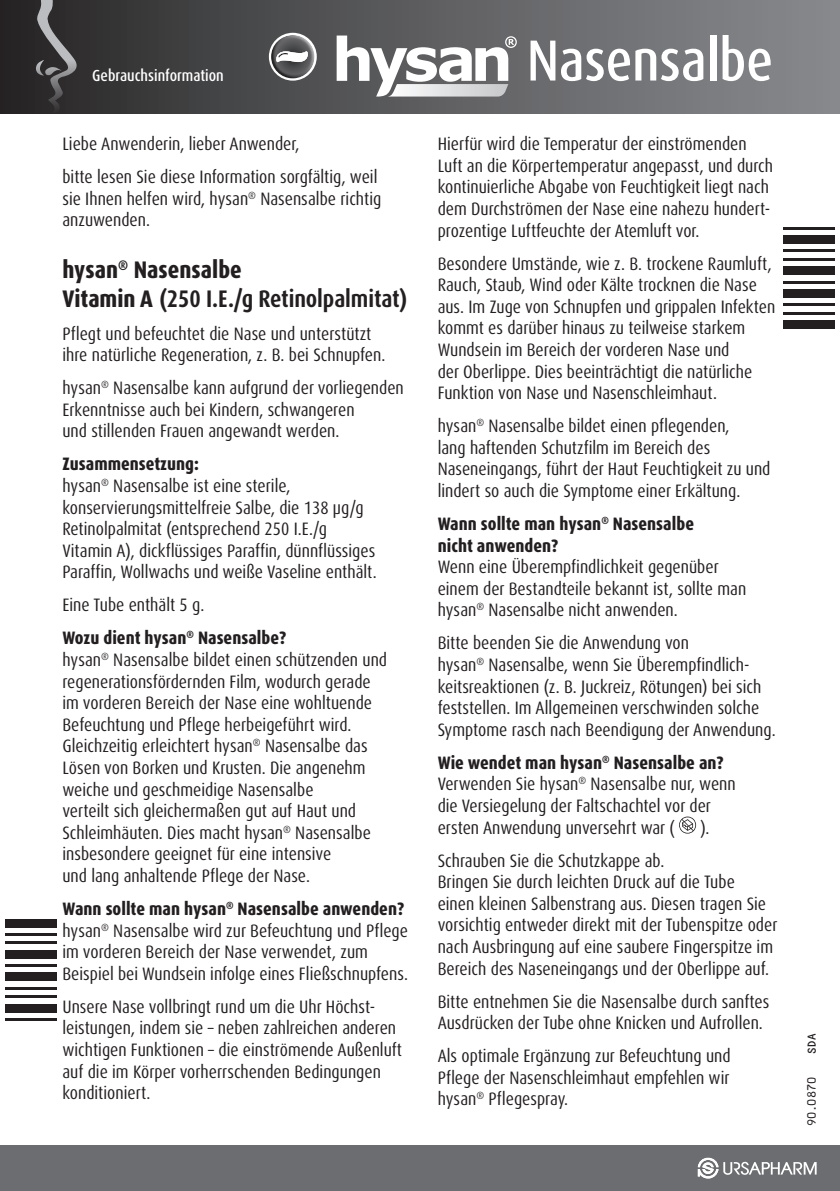
<style>
.page{position:relative;width:840px;height:1191px;background:#fff}
.page>*{position:absolute;margin:0;border:0;box-sizing:border-box;transform-origin:0 0}
.t1{font:500 condensed 58px "Dax Pro";letter-spacing:-.005em;color:#fff}
.t2{font:700 condensed 24px/28.8px "Dax Pro";letter-spacing:-.005em;color:#231f20}
.t3{font:condensed 18px/21.6px "Dax Pro";color:#231f20}
.t4{font:800 condensed 18px/33px "Dax Pro";color:#231f20}
.t5{font:500 condensed 16px "Dax Pro";color:#fff}
.s1{font-weight:800}
.s2{font-weight:400}
</style>
<div class="page">
<div style="left:0;top:1145px;width:839px;height:46px;background:#6c6d70"></div>
<svg style="left:697px;top:1157px;width:119px;height:21px"></svg>
<svg style="left:679px;top:816px;width:16px;height:17px"></svg>
<svg style="left:0;top:0;width:839px;height:113px;background:#606163"></svg>
<svg style="left:336px;top:36px;width:180px;height:61px"></svg>
<svg style="left:1px;top:0;width:87px;height:113px;background:#393738"></svg>
<div style="left:280px;top:33px;width:36px;height:46px;background:#fff;opacity:.75"></div>
<div style="left:270px;top:34px;width:38px;height:47px;background:#231f20;opacity:.75"></div>
<div style="left:782px;top:320px;width:51px;height:9px;background:#231f20"></div>
<hr style="left:782px;top:312px;width:51px;height:3px;background:#231f20">
<hr style="left:782px;top:303px;width:51px;height:3px;background:#231f20">
<div style="left:782px;top:289px;width:51px;height:9px;background:#231f20"></div>
<hr style="left:782px;top:281px;width:51px;height:2px;background:#231f20">
<div style="left:782px;top:266px;width:51px;height:9px;background:#231f20"></div>
<hr style="left:782px;top:258px;width:51px;height:3px;background:#231f20">
<hr style="left:782px;top:249px;width:51px;height:3px;background:#231f20">
<div style="left:782px;top:235px;width:51px;height:9px;background:#231f20"></div>
<hr style="left:782px;top:227px;width:51px;height:3px;background:#231f20">
<div style="left:6px;top:918px;width:51px;height:9px;background:#231f20"></div>
<hr style="left:6px;top:933px;width:51px;height:2px;background:#231f20">
<hr style="left:6px;top:941px;width:51px;height:3px;background:#231f20">
<div style="left:6px;top:950px;width:51px;height:8px;background:#231f20"></div>
<hr style="left:6px;top:964px;width:51px;height:3px;background:#231f20">
<div style="left:6px;top:972px;width:51px;height:9px;background:#231f20"></div>
<hr style="left:6px;top:986px;width:51px;height:3px;background:#231f20">
<hr style="left:6px;top:995px;width:51px;height:3px;background:#231f20">
<div style="left:6px;top:1003px;width:51px;height:9px;background:#231f20"></div>
<hr style="left:6px;top:1018px;width:51px;height:2px;background:#231f20">
<p class="t5" style="left:92px;top:65px;width:133px">Gebrauchsinformation</p>
<p class="t3" style="left:62px;top:128px;width:316px;line-height:33px">Liebe Anwenderin, lieber Anwender,<br>bitte lesen Sie diese Information sorgfältig, weil</p>
<p class="t3" style="left:62px;top:188px;width:320px">sie Ihnen helfen wird, hysan<sup>®</sup> Nasensalbe richtig anzuwenden.</p>
<h2 class="t2" style="left:62px;top:255px;width:346px"><span class="s1">hysan</span><sup>®</sup> <span class="s1">Nasensalbe<br>Vitamin A</span> (250 I.E./g Retinolpalmitat)</h2>
<p class="t3" style="left:62px;top:323px;width:324px">Pflegt und befeuchtet die Nase und unterstützt ihre natürliche Regeneration, z. B. bei Schnupfen.</p>
<p class="t3" style="left:62px;top:377px;width:343px">hysan<sup>®</sup> Nasensalbe kann aufgrund der vorliegenden<br>Erkenntnisse auch bei Kindern, schwangeren<br>und stillenden Frauen angewandt werden.</p>
<p class="t3" style="left:62px;top:453px;width:316px"><span class="s1">Zusammensetzung:<br></span>hysan<sup>®</sup> Nasensalbe ist eine sterile, konservierungsmittelfreie Salbe, die 138 µg/g Retinolpalmitat (entsprechend 250 I.E./g Vitamin A), dickflüssiges Paraffin, dünnflüssiges Paraffin, Wollwachs und weiße Vaseline enthält.</p>
<p class="t4" style="left:62px;top:589px;width:225px"><span class="s2">Eine Tube enthält 5 g.<br></span>Wozu dient hysan<sup>®</sup> Nasensalbe?</p>
<p class="t3" style="left:62px;top:649px;width:326px">hysan<sup>®</sup> Nasensalbe bildet einen schützenden und regenerationsfördernden Film, wodurch gerade im vorderen Bereich der Nase eine wohltuende Befeuchtung und Pflege herbeigeführt wird.<br>Gleichzeitig erleichtert hysan<sup>®</sup> Nasensalbe das Lösen von Borken und Krusten. Die angenehm weiche und geschmeidige Nasensalbe<br>verteilt sich gleichermaßen gut auf Haut und Schleimhäuten. Dies macht hysan<sup>®</sup> Nasensalbe insbesondere geeignet für eine intensive<br>und lang anhaltende Pflege der Nase.</p>
<p class="t3" style="left:62px;top:898px;width:347px"><span class="s1">Wann sollte man hysan</span><sup>®</sup> <span class="s1">Nasensalbe anwenden? </span>hysan<sup>®</sup> Nasensalbe wird zur Befeuchtung und Pflege im vorderen Bereich der Nase verwendet, zum Beispiel bei Wundsein infolge eines Fließschnupfens.</p>
<p class="t3" style="left:62px;top:995px;width:341px">Unsere Nase vollbringt rund um die Uhr Höchst&shy;leistungen, indem sie – neben zahlreichen anderen wichtigen Funktionen – die einströmende Außenluft auf die im Körper vorherrschenden Bedingungen konditioniert.</p>
<h1 class="t1" style="left:526px;top:23px;width:248px">Nasensalbe</h1>
<p class="t3" style="left:437px;top:133px;width:337px">Hierfür wird die Temperatur der einströmenden Luft an die Körpertemperatur angepasst, und durch kontinuierliche Abgabe von Feuchtigkeit liegt nach dem Durchströmen der Nase eine nahezu hundert&shy;prozentige Luftfeuchte der Atemluft vor.</p>
<p class="t3" style="left:437px;top:253px;width:339px">Besondere Umstände, wie z. B. trockene Raumluft, Rauch, Staub, Wind oder Kälte trocknen die Nase aus. Im Zuge von Schnupfen und grippalen Infekten kommt es darüber hinaus zu teilweise starkem Wundsein im Bereich der vorderen Nase und<br>der Oberlippe. Dies beeinträchtigt die natürliche Funktion von Nase und Nasenschleimhaut.</p>
<p class="t3" style="left:437px;top:415px;width:334px">hysan<sup>®</sup> Nasensalbe bildet einen pflegenden,<br>lang haftenden Schutzfilm im Bereich des Naseneingangs, führt der Haut Feuchtigkeit zu und lindert so auch die Symptome einer Erkältung.</p>
<p class="t4" style="left:437px;top:513px;width:258px;line-height:21.6px">Wann sollte man hysan<sup>®</sup> Nasensalbe nicht anwenden?</p>
<p class="t3" style="left:437px;top:556px;width:310px">Wenn eine Überempfindlichkeit gegenüber einem der Bestandteile bekannt ist, sollte man hysan<sup>®</sup> Nasensalbe nicht anwenden.</p>
<p class="t3" style="left:437px;top:632px;width:339px">Bitte beenden Sie die Anwendung von<br>hysan<sup>®</sup> Nasensalbe, wenn Sie Überempfindlich&shy;keitsreaktionen (z. B. Juckreiz, Rötungen) bei sich feststellen. Im Allgemeinen verschwinden solche Symptome rasch nach Beendigung der Anwendung.</p>
<p class="t3" style="left:437px;top:752px;width:299px"><span class="s1">Wie wendet man hysan</span><sup>®</sup> <span class="s1">Nasensalbe an?<br></span>Verwenden Sie hysan<sup>®</sup> Nasensalbe nur, wenn die Versiegelung der Faltschachtel vor der ersten Anwendung unversehrt war (</p>
<p class="t3" style="left:700px;top:816px;width:11px">).</p>
<p class="t3" style="left:437px;top:849px;width:341px">Schrauben Sie die Schutzkappe ab.<br>Bringen Sie durch leichten Druck auf die Tube<br>einen kleinen Salbenstrang aus. Diesen tragen Sie vorsichtig entweder direkt mit der Tubenspitze oder nach Ausbringung auf eine saubere Fingerspitze im Bereich des Naseneingangs und der Oberlippe auf.</p>
<p class="t3" style="left:437px;top:990px;width:333px">Bitte entnehmen Sie die Nasensalbe durch sanftes<br>Ausdrücken der Tube ohne Knicken und Aufrollen.</p>
<p class="t3" style="left:437px;top:1045px;width:294px;text-align:justify">Als optimale Ergänzung zur Befeuchtung und Pflege der Nasenschleimhaut empfehlen wir hysan<sup>®</sup> Pflegespray.</p>
</div>
